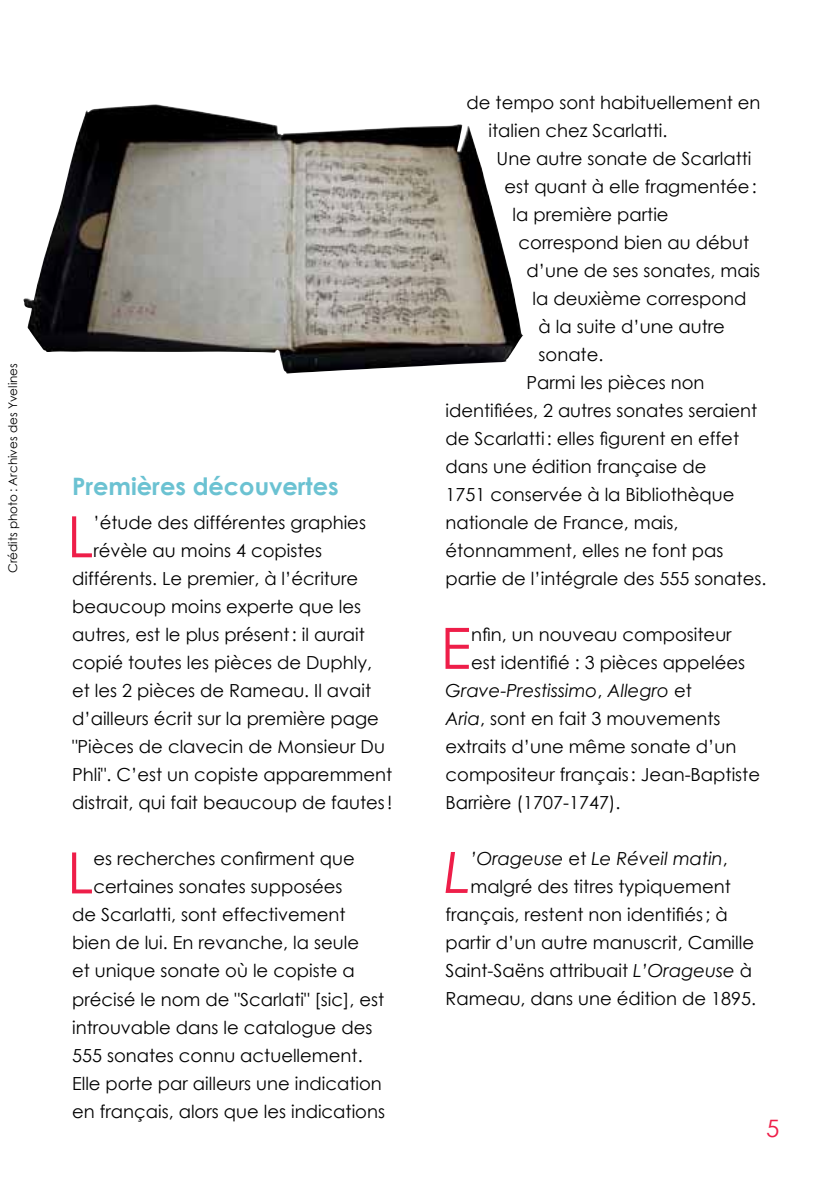
<style>
.page{position:relative;width:840px;height:1191px;background:#fff}
.page>*{position:absolute;margin:0;border:0;box-sizing:border-box;transform-origin:0 0}
.t1{font:57px "Century Gothic";color:#ee1e49}
.t2{font:italic 57px "Century Gothic";color:#ee1e49}
.t3{font:700 24px "Century Gothic";color:#6bc2d2}
.t4{font:24px "Century Gothic";color:#ee1e49}
.t5{font:18px "Century Gothic";color:#000}
.t6{font:italic 18px "Century Gothic";color:#000}
.t7{font:12px "Century Gothic";color:#000}
.s1{font-style:normal}
.s2{font-style:italic}
</style>
<div class="page">
<img style="left:23px;top:105px;width:500px;height:268px">
<p class="t7" style="left:4px;top:573px;width:211px;rotate:-90deg">Crédits photo: Archives des Yvelines</p>
<h2 class="t3" style="left:72px;top:468px;width:268px">Premières découvertes</h2>
<h1 class="t1" style="left:67px;top:497px;width:28px">L</h1>
<p class="t5" style="left:93px;top:510px;width:274px">’étude des différentes graphies</p>
<p class="t5" style="left:93px;top:538px;width:230px">révèle au moins 4 copistes</p>
<p class="t5" style="left:72px;top:566px;width:287px">différents. Le premier, à l’écriture</p>
<p class="t5" style="left:72px;top:594px;width:290px">beaucoup moins experte que les</p>
<p class="t5" style="left:72px;top:622px;width:294px">autres, est le plus présent: il aurait</p>
<p class="t5" style="left:72px;top:650px;width:301px">copié toutes les pièces de Duphly,</p>
<p class="t5" style="left:72px;top:678px;width:300px">et les 2 pièces de Rameau. Il avait</p>
<p class="t5" style="left:72px;top:706px;width:308px">d’ailleurs écrit sur la première page</p>
<p class="t5" style="left:72px;top:734px;width:314px">"Pièces de clavecin de Monsieur Du</p>
<p class="t5" style="left:72px;top:762px;width:321px">Phli". C’est un copiste apparemment</p>
<p class="t5" style="left:72px;top:790px;width:321px">distrait, qui fait beaucoup de fautes!</p>
<h1 class="t1" style="left:67px;top:833px;width:28px">L</h1>
<p class="t5" style="left:93px;top:846px;width:262px">es recherches confirment que</p>
<p class="t5" style="left:93px;top:874px;width:250px">certaines sonates supposées</p>
<p class="t5" style="left:72px;top:902px;width:275px">de Scarlatti, sont effectivement</p>
<p class="t5" style="left:72px;top:930px;width:288px">bien de lui. En revanche, la seule</p>
<p class="t5" style="left:72px;top:958px;width:284px">et unique sonate où le copiste a</p>
<p class="t5" style="left:72px;top:986px;width:313px">précisé le nom de "Scarlati" [sic], est</p>
<p class="t5" style="left:72px;top:1014px;width:302px">introuvable dans le catalogue des</p>
<p class="t5" style="left:72px;top:1042px;width:292px">555 sonates connu actuellement.</p>
<p class="t5" style="left:72px;top:1070px;width:311px">Elle porte par ailleurs une indication</p>
<p class="t5" style="left:72px;top:1098px;width:314px">en français, alors que les indications</p>
<p class="t5" style="left:466px;top:90px;width:295px">de tempo sont habituellement en</p>
<p class="t5" style="left:488px;top:118px;width:180px">italien chez Scarlatti.</p>
<p class="t5" style="left:496px;top:146px;width:256px">Une autre sonate de Scarlatti</p>
<p class="t5" style="left:504px;top:174px;width:253px">est quant à elle fragmentée:</p>
<p class="t5" style="left:512px;top:202px;width:157px">la première partie</p>
<p class="t5" style="left:518px;top:230px;width:232px">correspond bien au début</p>
<p class="t5" style="left:526px;top:258px;width:235px">d’une de ses sonates, mais</p>
<p class="t5" style="left:532px;top:286px;width:215px">la deuxième correspond</p>
<p class="t5" style="left:538px;top:314px;width:188px">à la suite d’une autre</p>
<p class="t5" style="left:538px;top:342px;width:66px">sonate.</p>
<p class="t5" style="left:526px;top:370px;width:179px">Parmi les pièces non</p>
<p class="t5" style="left:445px;top:398px;width:313px">identifiées, 2 autres sonates seraient</p>
<p class="t5" style="left:445px;top:426px;width:295px">de Scarlatti: elles figurent en effet</p>
<p class="t5" style="left:445px;top:454px;width:262px">dans une édition française de</p>
<p class="t5" style="left:445px;top:482px;width:290px">1751 conservée à la Bibliothèque</p>
<p class="t5" style="left:445px;top:510px;width:234px">nationale de France, mais,</p>
<p class="t5" style="left:445px;top:538px;width:279px">étonnamment, elles ne font pas</p>
<p class="t5" style="left:445px;top:566px;width:322px">partie de l’intégrale des 555 sonates.</p>
<h1 class="t1" style="left:440px;top:608px;width:32px">E</h1>
<p class="t5" style="left:471px;top:622px;width:262px">nfin, un nouveau compositeur</p>
<p class="t5" style="left:471px;top:650px;width:275px">est identifié : 3 pièces appelées</p>
<p class="t6" style="left:445px;top:678px;width:248px">Grave-Prestissimo<span class="s1">,</span> Allegro <span class="s1">et</span></p>
<p class="t5" style="left:445px;top:706px;width:276px"><span class="s2">Aria</span>, sont en fait 3 mouvements</p>
<p class="t5" style="left:445px;top:734px;width:292px">extraits d’une même sonate d’un</p>
<p class="t5" style="left:445px;top:762px;width:316px">compositeur français: Jean-Baptiste</p>
<p class="t5" style="left:445px;top:790px;width:176px">Barrière (1707-1747).</p>
<h1 class="t2" style="left:444px;top:832px;width:28px">L</h1>
<p class="t6" style="left:470px;top:846px;width:259px">’Orageuse <span class="s1">et</span> Le Réveil matin<span class="s1">,</span></p>
<p class="t5" style="left:470px;top:874px;width:262px">malgré des titres typiquement</p>
<p class="t5" style="left:445px;top:902px;width:283px">français, restent non identifiés; à</p>
<p class="t5" style="left:445px;top:930px;width:310px">partir d’un autre manuscrit, Camille</p>
<p class="t5" style="left:445px;top:958px;width:308px">Saint-Saëns attribuait <span class="s2">L’Orageuse</span> à</p>
<p class="t5" style="left:445px;top:986px;width:312px">Rameau, dans une édition de 1895.</p>
<h2 class="t4" style="left:765px;top:1111px;width:15px">5</h2>
</div>
